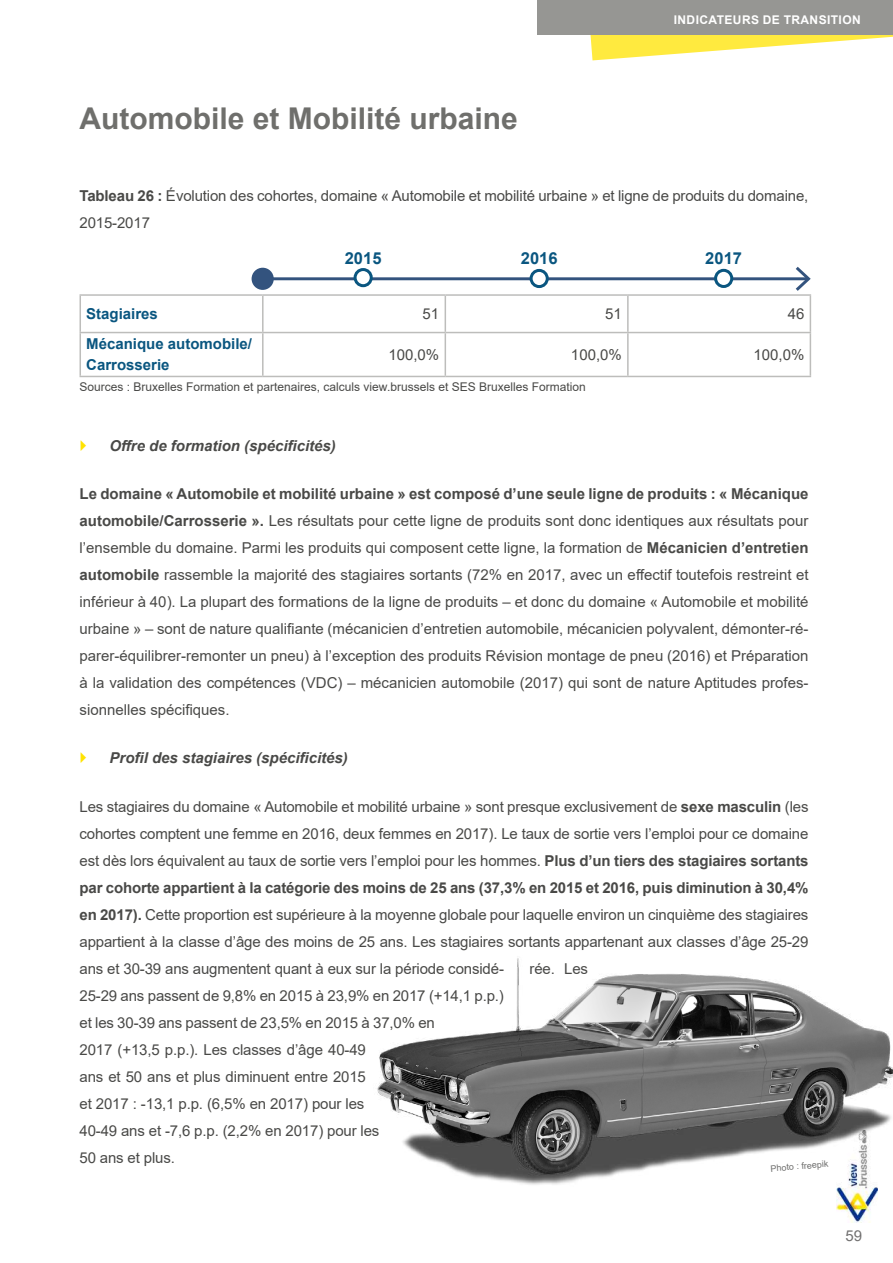
<style>
.page{position:relative;width:893px;height:1263px;background:#fff}
.page>*{position:absolute;margin:0;border:0;box-sizing:border-box;transform-origin:0 0}
.t1{font:700 30px "Arial";color:#6f6f6c}
.t2{font:700 16.5px "Arial";color:#0a5680}
.t3{font:15px/27px "Arial";letter-spacing:-.01em;color:#494947}
.t4{font:italic 700 15px "Arial";color:#494947}
.t5{font:700 15px/21px "Arial";color:#0a5680}
.t6{font:15px "Arial";color:#717070}
.t7{font:12px "Arial";color:#494947}
.t8{font:700 12px "Arial";letter-spacing:.035em;color:#fff}
.t9{font:9px "Arial";color:#6f6f6e}
.s1{font-weight:700}
</style>
<div class="page">
<svg style="left:590px;top:35px;width:303px;height:25px"></svg>
<div style="left:537px;top:0;width:356px;height:35px;background:#969693"></div>
<img style="left:836px;top:1187px;width:42px;height:35px">
<hr style="left:80px;top:294px;width:183px;height:2px;background:#bdbdbb">
<hr style="left:80px;top:296px;width:1px;height:36px;background:#bdbdbb">
<hr style="left:263px;top:294px;width:182px;height:2px;background:#bdbdbb">
<hr style="left:262px;top:296px;width:2px;height:36px;background:#bdbdbb">
<hr style="left:445px;top:294px;width:183px;height:2px;background:#bdbdbb">
<hr style="left:445px;top:296px;width:1px;height:36px;background:#bdbdbb">
<hr style="left:628px;top:294px;width:183px;height:2px;background:#bdbdbb">
<hr style="left:627px;top:296px;width:2px;height:36px;background:#bdbdbb">
<hr style="left:810px;top:296px;width:1px;height:36px;background:#bdbdbb">
<hr style="left:80px;top:332px;width:183px;height:1px;background:#bdbdbb">
<hr style="left:80px;top:333px;width:1px;height:43px;background:#bdbdbb">
<hr style="left:263px;top:332px;width:182px;height:1px;background:#bdbdbb">
<hr style="left:262px;top:333px;width:2px;height:43px;background:#bdbdbb">
<hr style="left:445px;top:332px;width:183px;height:1px;background:#bdbdbb">
<hr style="left:445px;top:333px;width:1px;height:43px;background:#bdbdbb">
<hr style="left:628px;top:332px;width:183px;height:1px;background:#bdbdbb">
<hr style="left:627px;top:333px;width:2px;height:43px;background:#bdbdbb">
<hr style="left:810px;top:333px;width:1px;height:43px;background:#bdbdbb">
<hr style="left:80px;top:376px;width:183px;height:1px;background:#bdbdbb">
<hr style="left:263px;top:376px;width:182px;height:1px;background:#bdbdbb">
<hr style="left:445px;top:376px;width:183px;height:1px;background:#bdbdbb">
<hr style="left:628px;top:376px;width:183px;height:1px;background:#bdbdbb">
<hr style="left:262px;top:277px;width:545px;height:3px;background:#00295e">
<div style="left:252px;top:268px;width:22px;height:22px;background:#33537e;border-radius:50%"></div>
<svg style="left:796px;top:267px;width:15px;height:24px"></svg>
<div style="left:355px;top:270px;width:16px;height:16px;background:#fff;border-radius:50%"></div>
<div style="left:354px;top:268px;width:19px;height:19px;border:3px solid #0a5680;border-radius:50%"></div>
<div style="left:531px;top:270px;width:16px;height:17px;background:#fff;border-radius:50%"></div>
<div style="left:530px;top:269px;width:19px;height:19px;border:3px solid #0a5680;border-radius:50%"></div>
<div style="left:716px;top:270px;width:16px;height:16px;background:#fff;border-radius:50%"></div>
<div style="left:714px;top:269px;width:19px;height:19px;border:3px solid #0a5680;border-radius:50%"></div>
<img style="left:377px;top:958px;width:516px;height:229px">
<h1 class="t1" style="left:80px;top:98px;width:440px">Automobile et Mobilité urbaine</h1>
<p class="t8" style="left:674px;top:11px;width:189px">INDICATEURS DE TRANSITION</p>
<p class="t3" style="left:80px;top:182px;width:730px"><span class="s1">Tableau 26 :</span> Évolution des cohortes, domaine « Automobile et mobilité urbaine » et ligne de produits du domaine,<br>2015-2017</p>
<p class="t2" style="left:345px;top:246px;width:38px">2015</p>
<p class="t2" style="left:521px;top:246px;width:38px">2016</p>
<p class="t2" style="left:705px;top:246px;width:38px">2017</p>
<p class="t5" style="left:86px;top:304px;width:73px">Stagiaires</p>
<p class="t3" style="left:423px;top:300px;width:18px">51</p>
<p class="t3" style="left:605px;top:300px;width:18px">51</p>
<p class="t3" style="left:788px;top:300px;width:18px">46</p>
<p class="t5" style="left:86px;top:334px;width:167px">Mécanique automobile/<br>Carrosserie</p>
<p class="t3" style="left:388px;top:341px;width:52px">100,0%</p>
<p class="t3" style="left:571px;top:341px;width:52px">100,0%</p>
<p class="t3" style="left:753px;top:341px;width:52px">100,0%</p>
<p class="t7" style="left:80px;top:379px;width:508px">Sources : Bruxelles Formation et partenaires, calculs view.brussels et SES Bruxelles Formation</p>
<p class="t4" style="left:110px;top:435px;width:228px">Offre de formation (spécificités)</p>
<p class="t3" style="left:80px;top:480px;width:731px;text-align:justify"><span class="s1">Le domaine « Automobile et mobilité urbaine » est composé d’une seule ligne de produits : « Mécanique automobile/Carrosserie ».</span> Les résultats pour cette ligne de produits sont donc identiques aux résultats pour l’ensemble du domaine. Parmi les produits qui composent cette ligne, la formation de <span class="s1">Mécanicien d’entretien automobile</span> rassemble la majorité des stagiaires sortants (72% en 2017, avec un effectif toutefois restreint et inférieur à 40). La plupart des formations de la ligne de produits – et donc du domaine « Automobile et mobilité urbaine » – sont de nature qualifiante (mécanicien d’entretien automobile, mécanicien polyvalent, démonter-ré&shy;parer-équilibrer-remonter un pneu) à l’exception des produits Révision montage de pneu (2016) et Préparation à la validation des compétences (VDC) – mécanicien automobile (2017) qui sont de nature Aptitudes profes&shy;sionnelles spécifiques.</p>
<p class="t4" style="left:110px;top:748px;width:240px">Profil des stagiaires (spécificités)</p>
<p class="t3" style="left:80px;top:793px;width:731px;text-align:justify">Les stagiaires du domaine « Automobile et mobilité urbaine » sont presque exclusivement de <span class="s1">sexe masculin</span> (les cohortes comptent une femme en 2016, deux femmes en 2017). Le taux de sortie vers l’emploi pour ce domaine est dès lors équivalent au taux de sortie vers l’emploi pour les hommes. <span class="s1">Plus d’un tiers des stagiaires sortants par cohorte appartient à la catégorie des moins de 25 ans (37,3% en 2015 et 2016, puis diminution à 30,4% en 2017).</span> Cette proportion est supérieure à la moyenne globale pour laquelle environ un cinquième des stagiaires appartient à la classe d’âge des moins de 25 ans. Les stagiaires sortants appartenant aux classes d’âge 25-29 ans et 30-39 ans augmentent quant à eux sur la période considé-</p>
<p class="t3" style="left:530px;top:955px;width:60px">rée. Les</p>
<p class="t3" style="left:80px;top:982px;width:426px">25-29 ans passent de 9,8% en 2015 à 23,9% en 2017 (+14,1 p.p.) et les 30-39 ans passent de 23,5% en 2015 à 37,0% en<br>2017 (+13,5 p.p.). Les classes d’âge 40-49<br>ans et 50 ans et plus diminuent entre 2015<br>et 2017 : -13,1 p.p. (6,5% en 2017) pour les<br>40-49 ans et -7,6 p.p. (2,2% en 2017) pour les<br>50 ans et plus.</p>
<p class="t9" style="left:770px;top:1162px;width:60px;rotate:-5deg">Photo : freepik</p>
<p class="t6" style="left:845px;top:1225px;width:18px">59</p>
</div>
